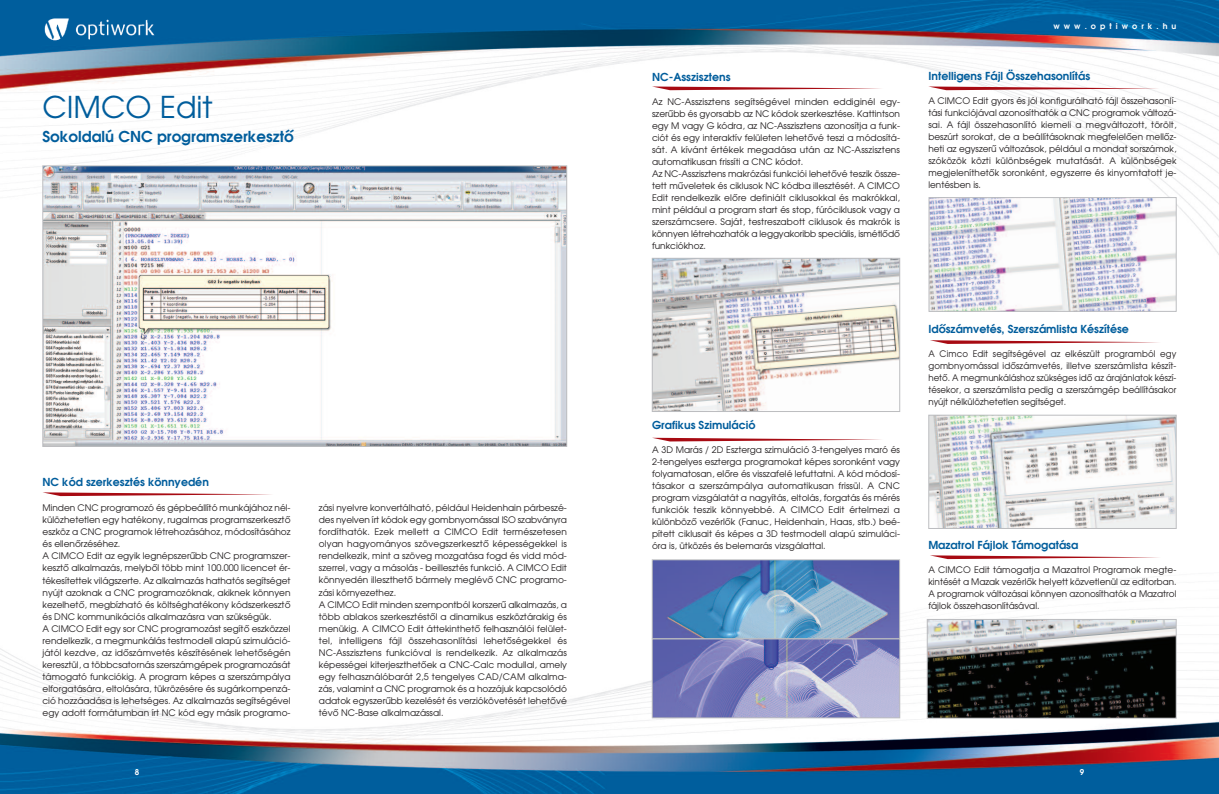
<style>
.page{position:relative;width:1219px;height:794px;background:#fff}
.page>*{position:absolute;margin:0;border:0;box-sizing:border-box;transform-origin:0 0}
.t1{font:30px "Avant Garde H";color:#005d9c}
.t2{font:600 15px "Avant Garde H";color:#005d9c}
.t3{font:600 11px "Avant Garde H";color:#005d9c}
.t4{font:9px/12px "Avant Garde H";color:#231f20}
.t5{font:9px/12px "Avant Garde H";color:#231f20;text-align:justify;scale:.96 1}
.t6{font:600 8px "Avant Garde H";letter-spacing:.505em;color:#fff}
</style>
<div class="page">
<img style="left:0;top:0;width:1219px;height:794px">
<img style="left:43px;top:16px;width:112px;height:25px">
<img style="left:45px;top:168px;width:520px;height:277px">
<div style="left:43px;top:166px;width:524px;height:281px;border:1px solid #bcbdc0"></div>
<img style="left:654px;top:260px;width:244px;height:150px">
<div style="left:652px;top:258px;width:248px;height:154px;border:1px solid #bcbdc0"></div>
<img style="left:931px;top:199px;width:243px;height:111px">
<div style="left:929px;top:197px;width:247px;height:115px;border:1px solid #bcbdc0"></div>
<img style="left:930px;top:417px;width:244px;height:110px">
<div style="left:928px;top:415px;width:248px;height:114px;border:1px solid #bcbdc0"></div>
<img style="left:929px;top:621px;width:245px;height:95px">
<div style="left:927px;top:619px;width:249px;height:99px;border:1px solid #bcbdc0"></div>
<img style="left:654px;top:561px;width:244px;height:76px">
<div style="left:652px;top:559px;width:248px;height:80px;border:1px solid #bcbdc0"></div>
<svg style="left:654px;top:640px;width:244px;height:76px"></svg>
<div style="left:652px;top:638px;width:248px;height:80px;border:1px solid #bcbdc0"></div>
<svg style="left:652px;top:86px;width:231px;height:4px"></svg>
<svg style="left:652px;top:438px;width:231px;height:3px"></svg>
<svg style="left:43px;top:492px;width:231px;height:4px"></svg>
<svg style="left:928px;top:86px;width:231px;height:4px"></svg>
<svg style="left:930px;top:340px;width:231px;height:4px"></svg>
<svg style="left:930px;top:555px;width:231px;height:4px"></svg>
<h1 class="t1" style="left:43px;top:90px;width:172px">CIMCO Edit</h1>
<h2 class="t2" style="left:43px;top:128px;width:253px">Sokoldalú CNC programszerkesztô</h2>
<p class="t3" style="left:43px;top:475px;width:168px">NC kód szerkesztés könnyedén</p>
<p class="t4" style="left:43px;top:502px;width:250px">Minden CNC programozó és gépbeállító munkájához nél&shy;külözhetetlen egy hatékony, rugalmas programszerkesztô eszköz a CNC programok létrehozásához, módosításához és ellenôrzéséhez.<br>A CIMCO Edit az egyik legnépszerûbb CNC programszer&shy;kesztô alkalmazás, melybôl több mint 100.000 licencet ér&shy;tékesítettek világszerte. Az alkalmazás hathatós segítséget nyújt azoknak a CNC programozóknak, akiknek könnyen kezelhetô, megbízható és költséghatékony kódszerkesztô és DNC kommunikációs alkalmazásra van szükségük.<br>A CIMCO Edit egy sor CNC programozást segítô eszközzel rendelkezik, a megmunkálás testmodell alapú szimuláció&shy;jától kezdve, az idôszámvetés készítésének lehetôségén keresztül, a többcsatornás szerszámgépek programozását támogató funkciókig. A program képes a szerszámpálya elforgatására, eltolására, tükrözésére és sugárkompenzá&shy;ció hozzáadása is lehetséges. Az alkalmazás segítségével egy adott formátumban írt NC kód egy másik programo-</p>
<p class="t4" style="left:319px;top:502px;width:250px">zási nyelvre konvertálható, például Heidenhain párbeszé&shy;des nyelven írt kódok egy gombnyomással ISO szabványra fordíthatók. Ezek mellett a CIMCO Edit természetesen olyan hagyományos szövegszerkesztô képességekkel is rendelkezik, mint a szöveg mozgatása fogd és vidd mód&shy;szerrel, vagy a másolás - beillesztés funkció. A CIMCO Edit könnyedén illeszthetô bármely meglévô CNC programo&shy;zási környezethez.<br>A CIMCO Edit minden szempontból korszerû alkalmazás, a több ablakos szerkesztéstôl a dinamikus eszköztárakig és menükig. A CIMCO Edit áttekinthetô felhasználói felület&shy;tel, intelligens fájl összehasonlítási lehetôségekkel és NC-Asszisztens funkcióval is rendelkezik. Az alkalmazás képességei kiterjeszthetôek a CNC-Calc modullal, amely egy felhasználóbarát 2,5 tengelyes CAD/CAM alkalma&shy;zás, valamint a CNC programok és a hozzájuk kapcsolódó adatok egyszerûbb kezelését és verziókövetését lehetôvé tévô NC-Base alkalmazással.</p>
<p class="t3" style="left:652px;top:71px;width:80px">NC-Asszisztens</p>
<p class="t4" style="left:652px;top:96px;width:250px">Az NC-Asszisztens segítségével minden eddiginél egy&shy;szerûbb és gyorsabb az NC kódok szerkesztése. Kattintson egy M vagy G kódra, az NC-Asszisztens azonosítja a funk&shy;ciót és egy interaktív felületen lehetôvé teszi a módosítá&shy;sát. A kívánt értékek megadása után az NC-Asszisztens automatikusan frissíti a CNC kódot.<br>Az NC-Asszisztens makrózási funkciói lehetôvé teszik össze&shy;tett mûveletek és ciklusok NC kódba illesztését. A CIMCO Edit rendelkezik elôre definiált ciklusokkal és makrókkal, mint például a program start és stop, fúróciklusok vagy a szerszámcsere. Saját, testreszabott ciklusok és makrók is könnyen létrehozhatók a leggyakoribb speciális, ismétlôdô funkciókhoz.</p>
<p class="t6" style="left:1053px;top:22px;width:125px">www.optiwork.hu</p>
<p class="t3" style="left:928px;top:70px;width:163px">Intelligens Fájl Összehasonlítás</p>
<p class="t4" style="left:928px;top:95px;width:250px;text-align:justify">A CIMCO Edit gyors és jól konfigurálható fájl összehasonlí&shy;tási funkciójával azonosíthatók a CNC programok változá&shy;sai. A fájl összehasonlító kiemeli a megváltozott, törölt, beszúrt sorokat, de a beállításoknak megfelelôen mellôz&shy;heti az egyszerû változások, például a mondat sorszámok, szóközök közti különbségek mutatását. A különbségek megjeleníthetôk soronként, egyszerre és kinyomtatott je&shy;lentésben is.</p>
<p class="t3" style="left:652px;top:419px;width:105px">Grafikus Szimuláció</p>
<p class="t4" style="left:652px;top:444px;width:250px;text-align:justify">A 3D Marás / 2D Eszterga szimuláció 3-tengelyes maró és 2-tengelyes eszterga programokat képes soronként vagy folyamatosan, elôre és visszafelé lefuttatni. A kód módosí&shy;tásakor a szerszámpálya automatikusan frissül. A CNC program vizsgálatát a nagyítás, eltolás, forgatás és mérés funkciók teszik könnyebbé. A CIMCO Edit értelmezi a különbözô vezérlôk (Fanuc, Heidenhain, Haas, stb.) beé&shy;pített ciklusait és képes a 3D testmodell alapú szimuláci&shy;óra is, ütközés és belemarás vizsgálattal.</p>
<p class="t3" style="left:928px;top:322px;width:202px">Idôszámvetés, Szerszámlista Készítése</p>
<p class="t5" style="left:928px;top:347px;width:260px">A Cimco Edit segítségével az elkészült programból egy gombnyomással idôszámvetés, illetve szerszámlista készít&shy;hetô. A megmunkáláshoz szükséges idô az árajánlatok készí&shy;tésekor, a szerszámlista pedig a szerszámgép beállításakor nyújt nélkülözhetetlen segítséget.</p>
<p class="t3" style="left:928px;top:538px;width:151px">Mazatrol Fájlok Támogatása</p>
<p class="t4" style="left:928px;top:563px;width:250px;text-align:justify">A CIMCO Edit támogatja a Mazatrol Programok megte&shy;kintését a Mazak vezérlôk helyett közvetlenül az editorban.<br>A programok változásai könnyen azonosíthatók a Mazatrol fájlok összehasonlításával.</p>
<p class="t6" style="left:135px;top:768px;width:6px">8</p>
<p class="t6" style="left:1080px;top:768px;width:6px">9</p>
</div>
